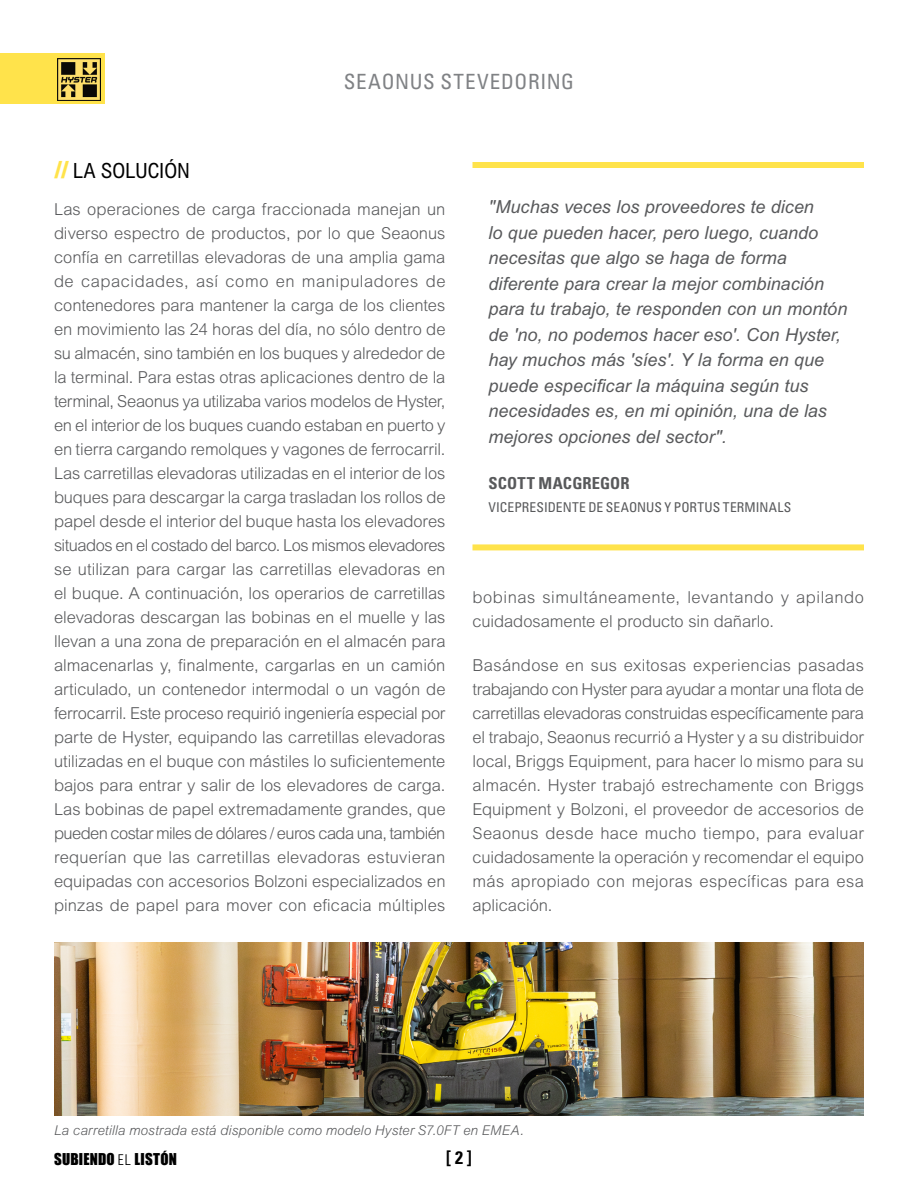
<style>
.page{position:relative;width:918px;height:1188px;background:#fff}
.page>*{position:absolute;margin:0;border:0;box-sizing:border-box;transform-origin:0 0}
.t1{font:condensed 21px "Univers LT Std";letter-spacing:.03em;color:#808285}
.t2{font:condensed 21px "Arial MT Std";letter-spacing:-.005em;color:#000}
.t3{font:italic 18px/25.5px "Arial MT Std";color:#58595b}
.t4{font:700 condensed 18px "Univers LT Std";color:#000}
.t5{font:300 16.5px/24px "Arial MT Std";letter-spacing:.015em;color:#58595b;text-align:justify}
.t6{font:700 condensed 16.5px "Univers LT Std";letter-spacing:.01em;color:#58595b}
.t7{font:15px "Impact";letter-spacing:.015em;color:#000}
.t8{font:italic 300 13.5px "Arial MT Std";letter-spacing:.005em;color:#58595b}
.t9{font:condensed 13.5px "Univers LT Std";letter-spacing:.01em;color:#58595b}
.s1{font-family:"Impact";font-stretch:normal;color:#ffe34b}
.s2{font-family:"Arial MT Std";font-weight:300;font-stretch:condensed}
</style>
<div class="page">
<div style="left:0;top:53px;width:104px;height:51px;background:#ffe34b"></div>
<img style="left:58px;top:59px;width:42px;height:42px">
<div style="left:472px;top:544px;width:392px;height:6px;background:#ffe34b"></div>
<img style="left:54px;top:943px;width:810px;height:172px">
<div style="left:472px;top:162px;width:392px;height:6px;background:#ffe34b"></div>
<p class="t1" style="left:344px;top:68px;width:232px">SEAONUS STEVEDORING</p>
<p class="t2" style="left:54px;top:157px;width:138px"><span class="s1">//</span> LA SOLUCIÓN</p>
<p class="t5" style="left:54px;top:197px;width:393px">Las operaciones de carga fraccionada manejan un diverso espectro de productos, por lo que Seaonus confía en carretillas elevadoras de una amplia gama de capacidades, así como en manipuladores de contenedores para mantener la carga de los clientes en movimiento las 24 horas del día, no sólo dentro de su almacén, sino también en los buques y alrededor de la terminal. Para estas otras aplicaciones dentro de la terminal, Seaonus ya utilizaba varios modelos de Hyster, en el interior de los buques cuando estaban en puerto y en tierra cargando remolques y vagones de ferrocarril.<br>Las carretillas elevadoras utilizadas en el interior de los buques para descargar la carga trasladan los rollos de papel desde el interior del buque hasta los elevadores situados en el costado del barco. Los mismos elevadores se utilizan para cargar las carretillas elevadoras en el buque. A continuación, los operarios de carretillas elevadoras descargan las bobinas en el muelle y las llevan a una zona de preparación en el almacén para almacenarlas y, finalmente, cargarlas en un camión articulado, un contenedor intermodal o un vagón de ferrocarril. Este proceso requirió ingeniería especial por parte de Hyster, equipando las carretillas elevadoras utilizadas en el buque con mástiles lo suficientemente bajos para entrar y salir de los elevadores de carga.<br>Las bobinas de papel extremadamente grandes, que pueden costar miles de dólares / euros cada una, también requerían que las carretillas elevadoras estuvieran equipadas con accesorios Bolzoni especializados en pinzas de papel para mover con eficacia múltiples</p>
<p class="t3" style="left:488px;top:194px;width:361px">"Muchas veces los proveedores te dicen<br>lo que pueden hacer, pero luego, cuando necesitas que algo se haga de forma diferente para crear la mejor combinación para tu trabajo, te responden con un montón de 'no, no podemos hacer eso'. Con Hyster, hay muchos más 'síes'. Y la forma en que puede especificar la máquina según tus necesidades es, en mi opinión, una de las mejores opciones del sector".</p>
<p class="t6" style="left:488px;top:473px;width:143px">SCOTT MACGREGOR</p>
<p class="t9" style="left:488px;top:499px;width:304px">VICEPRESIDENTE DE SEAONUS Y PORTUS TERMINALS</p>
<p class="t5" style="left:472px;top:585px;width:393px">bobinas simultáneamente, levantando y apilando cuidadosamente el producto sin dañarlo.</p>
<p class="t5" style="left:472px;top:653px;width:393px">Basándose en sus exitosas experiencias pasadas trabajando con Hyster para ayudar a montar una flota de carretillas elevadoras construidas específicamente para el trabajo, Seaonus recurrió a Hyster y a su distribuidor local, Briggs Equipment, para hacer lo mismo para su almacén. Hyster trabajó estrechamente con Briggs Equipment y Bolzoni, el proveedor de accesorios de Seaonus desde hace mucho tiempo, para evaluar cuidadosamente la operación y recomendar el equipo más apropiado con mejoras específicas para esa aplicación.</p>
<p class="t8" style="left:54px;top:1122px;width:471px">La carretilla mostrada está disponible como modelo Hyster S7.0FT en EMEA.</p>
<p class="t7" style="left:54px;top:1147px;width:125px">SUBIENDO <span class="s2">EL</span> LISTÓN</p>
<p class="t4" style="left:446px;top:1147px;width:27px">[ 2 ]</p>
</div>
